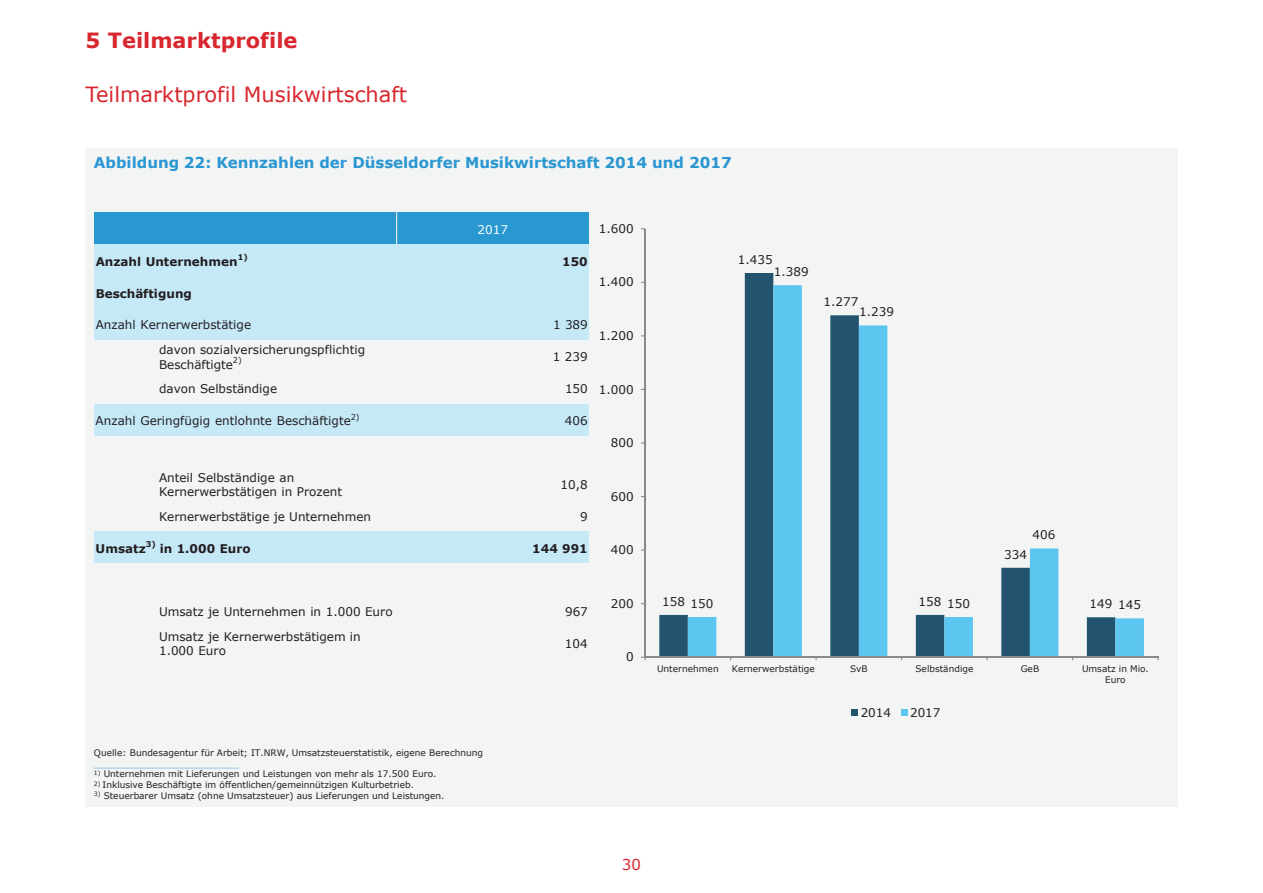
<style>
.page{position:relative;width:1263px;height:893px;background:#fff}
.page>*{position:absolute;margin:0;border:0;box-sizing:border-box;transform-origin:0 0}
.t1{font:21px "Verdana";color:#d8272e}
.t2{font:700 21px "Verdana";color:#d8272e}
.t3{font:700 15px "Verdana";color:#2b97d2}
.t4{font:15px "Verdana";color:#d8272e}
.t5{font:12px/14.4px "Verdana";color:#231f20}
.t6{font:700 12px "Verdana";color:#231f20}
.t7{font:12px "Verdana";color:#fff}
.t8{font:9px/10.9px "Verdana";letter-spacing:-.005em;color:#231f20;text-align:center}
.s1{color:#2b97d2}
</style>
<div class="page">
<div style="left:85px;top:148px;width:1093px;height:659px;background:#f3f4f4"></div>
<div style="left:94px;top:212px;width:495px;height:32px;background:#2998d1"></div>
<div style="left:94px;top:244px;width:495px;height:32px;background:#c6e9f8"></div>
<div style="left:94px;top:276px;width:495px;height:32px;background:#c6e9f8"></div>
<div style="left:94px;top:308px;width:495px;height:32px;background:#c6e9f8"></div>
<div style="left:94px;top:404px;width:495px;height:31px;background:#c6e9f8"></div>
<div style="left:94px;top:531px;width:495px;height:32px;background:#c6e9f8"></div>
<hr style="left:396px;top:212px;width:1px;height:32px;background:#fff">
<svg style="left:659px;top:273px;width:115px;height:384px"></svg>
<svg style="left:688px;top:285px;width:456px;height:372px"></svg>
<hr style="left:644px;top:229px;width:2px;height:428px;background:#87898c">
<hr style="left:645px;top:657px;width:513px;height:1px;background:#87898c">
<div style="left:851px;top:709px;width:7px;height:7px;background:#225470"></div>
<div style="left:901px;top:709px;width:6px;height:7px;background:#5dc6f0"></div>
<p class="t2" style="left:86px;top:26px;width:213px">5 Teilmarktprofile</p>
<p class="t1" style="left:85px;top:80px;width:323px">Teilmarktprofil Musikwirtschaft</p>
<p class="t3" style="left:94px;top:151px;width:639px">Abbildung 22: Kennzahlen der Düsseldorfer Musikwirtschaft 2014 und 2017</p>
<p class="t7" style="left:478px;top:221px;width:32px">2017</p>
<p class="t6" style="left:96px;top:253px;width:154px">Anzahl Unternehmen<sup>1)</sup></p>
<p class="t6" style="left:562px;top:253px;width:27px">150</p>
<p class="t6" style="left:96px;top:285px;width:98px">Beschäftigung</p>
<p class="t5" style="left:96px;top:318px;width:157px">Anzahl Kernerwerbstätige</p>
<p class="t5" style="left:553px;top:318px;width:36px">1 389</p>
<p class="t5" style="left:159px;top:342px;width:208px">davon sozialversicherungspflichtig<br>Beschäftigte<sup>2)</sup></p>
<p class="t5" style="left:553px;top:350px;width:36px">1 239</p>
<p class="t5" style="left:159px;top:381px;width:120px">davon Selbständige</p>
<p class="t5" style="left:565px;top:381px;width:24px">150</p>
<p class="t5" style="left:96px;top:413px;width:265px">Anzahl Geringfügig entlohnte Beschäftigte<sup>2)</sup></p>
<p class="t5" style="left:565px;top:413px;width:24px">406</p>
<p class="t5" style="left:159px;top:470px;width:185px">Anteil Selbständige an<br>Kernerwerbstätigen in Prozent</p>
<p class="t5" style="left:561px;top:477px;width:29px">10,8</p>
<p class="t5" style="left:159px;top:509px;width:214px">Kernerwerbstätige je Unternehmen</p>
<p class="t5" style="left:580px;top:509px;width:9px">9</p>
<p class="t6" style="left:96px;top:540px;width:156px">Umsatz<sup>3)</sup> in 1.000 Euro</p>
<p class="t6" style="left:532px;top:540px;width:57px">144 991</p>
<p class="t5" style="left:599px;top:221px;width:36px">1.600</p>
<p class="t5" style="left:599px;top:275px;width:36px">1.400</p>
<p class="t5" style="left:599px;top:328px;width:36px">1.200</p>
<p class="t5" style="left:599px;top:382px;width:36px">1.000</p>
<p class="t5" style="left:611px;top:435px;width:24px">800</p>
<p class="t5" style="left:611px;top:489px;width:24px">600</p>
<p class="t5" style="left:611px;top:543px;width:24px">400</p>
<p class="t5" style="left:159px;top:605px;width:235px">Umsatz je Unternehmen in 1.000 Euro</p>
<p class="t5" style="left:565px;top:605px;width:24px">967</p>
<p class="t5" style="left:159px;top:629px;width:203px">Umsatz je Kernerwerbstätigem in<br>1.000 Euro</p>
<p class="t5" style="left:565px;top:636px;width:24px">104</p>
<p class="t5" style="left:611px;top:596px;width:24px">200</p>
<p class="t5" style="left:626px;top:650px;width:9px">0</p>
<p class="t8" style="left:94px;top:747px;width:391px;text-align:left">Quelle: Bundesagentur für Arbeit; IT.NRW, Umsatzsteuerstatistik, eigene Berechnung <span class="s1">_________________________</span></p>
<p class="t8" style="left:94px;top:768px;width:344px"><sup>1)</sup> Unternehmen mit Lieferungen und Leistungen von mehr als 17.500 Euro.</p>
<p class="t8" style="left:94px;top:779px;width:322px"><sup>2)</sup> Inklusive Beschäftigte im öffentlichen/gemeinnützigen Kulturbetrieb.</p>
<p class="t8" style="left:94px;top:790px;width:352px"><sup>3)</sup> Steuerbarer Umsatz (ohne Umsatzsteuer) aus Lieferungen und Leistungen.</p>
<p class="t5" style="left:738px;top:252px;width:36px">1.435</p>
<p class="t5" style="left:774px;top:264px;width:36px">1.389</p>
<p class="t5" style="left:823px;top:294px;width:36px">1.277</p>
<p class="t5" style="left:859px;top:304px;width:36px">1.239</p>
<p class="t5" style="left:1032px;top:528px;width:24px">406</p>
<p class="t5" style="left:1004px;top:547px;width:24px">334</p>
<p class="t5" style="left:662px;top:594px;width:24px">158</p>
<p class="t5" style="left:919px;top:594px;width:24px">158</p>
<p class="t5" style="left:690px;top:596px;width:24px">150</p>
<p class="t5" style="left:1090px;top:596px;width:24px">149</p>
<p class="t5" style="left:947px;top:596px;width:24px">150</p>
<p class="t5" style="left:1118px;top:597px;width:24px">145</p>
<p class="t8" style="left:657px;top:663px;width:63px">Unternehmen</p>
<p class="t8" style="left:732px;top:663px;width:85px">Kernerwerbstätige</p>
<p class="t8" style="left:850px;top:663px;width:19px">SvB</p>
<p class="t8" style="left:915px;top:663px;width:59px">Selbständige</p>
<p class="t8" style="left:1021px;top:663px;width:20px">GeB</p>
<p class="t8" style="left:1082px;top:663px;width:68px">Umsatz in Mio.<br>Euro</p>
<p class="t5" style="left:861px;top:705px;width:32px">2014</p>
<p class="t5" style="left:910px;top:705px;width:32px">2017</p>
<p class="t4" style="left:622px;top:854px;width:21px">30</p>
</div>
